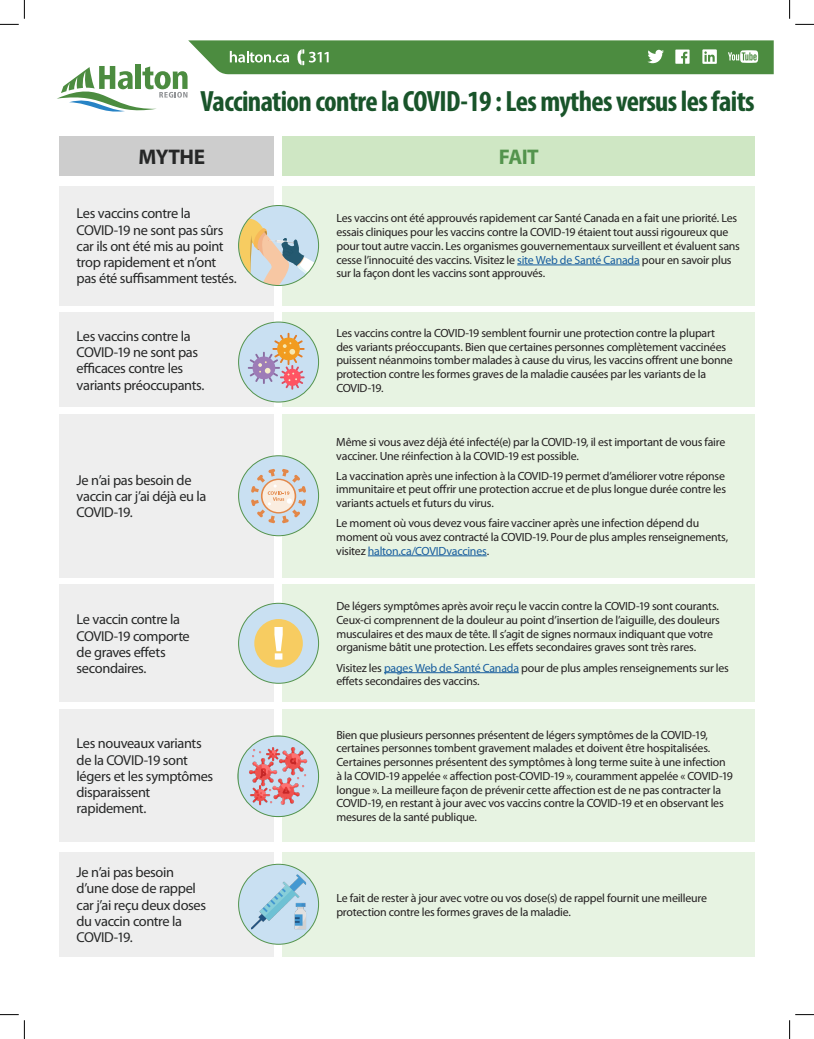
<style>
.page{position:relative;width:814px;height:1039px;background:#fff}
.page>*{position:absolute;margin:0;border:0;box-sizing:border-box;transform-origin:0 0}
.t1{font:29.38px "Myriad Variable Concept";letter-spacing:-.02em;color:#19542a}
.body{font:700 21.25px "Myriad Pro";letter-spacing:-.025em;color:#262727}
.body-2{font:700 21.25px "Myriad Pro";color:#54944d}
.body-3{font:14.38px/16.2px "Myriad Pro";letter-spacing:-.025em;color:#262727}
.body-4{font:11.88px/13.8px "Myriad Pro";letter-spacing:-.02em;color:#231f20}
.s1{color:#175d9e}
</style>
<div class="page">
<div style="left:59px;top:709px;width:215px;height:133px;background:#eee"></div>
<div style="left:283px;top:709px;width:472px;height:133px;background:#e7f3e2"></div>
<div style="left:59px;top:584px;width:215px;height:118px;background:#eee"></div>
<div style="left:283px;top:584px;width:472px;height:118px;background:#e7f3e2"></div>
<div style="left:59px;top:313px;width:215px;height:94px;background:#eee"></div>
<div style="left:283px;top:313px;width:472px;height:94px;background:#e7f3e2"></div>
<div style="left:283px;top:137px;width:472px;height:39px;background:#cfe7c4"></div>
<div style="left:59px;top:186px;width:215px;height:119px;background:#eee"></div>
<svg style="left:57px;top:40px;width:716px;height:72px"></svg>
<div style="left:283px;top:186px;width:472px;height:119px;background:#e7f3e2"></div>
<div style="left:59px;top:137px;width:215px;height:39px;background:#cdcdcd"></div>
<hr style="left:517px;top:265px;width:122px;height:1px;background:#175d9e">
<hr style="left:384px;top:672px;width:135px;height:1px;background:#175d9e">
<svg style="left:239px;top:206px;width:79px;height:79px"></svg>
<div style="left:238px;top:205px;width:81px;height:81px;border:1px solid #54944d;border-radius:50%"></div>
<div style="left:238px;top:736px;width:80px;height:80px;background:#c9e0f2;border-radius:40px"></div>
<img style="left:247px;top:744px;width:63px;height:64px">
<div style="left:237px;top:735px;width:82px;height:82px;border:1px solid #54944d;border-radius:50%"></div>
<div style="left:59px;top:414px;width:215px;height:163px;background:#eee"></div>
<div style="left:283px;top:414px;width:472px;height:163px;background:#e7f3e2"></div>
<div style="left:239px;top:456px;width:79px;height:80px;background:#c9e0f2;border-radius:50%"></div>
<div style="left:238px;top:455px;width:81px;height:81px;border:1px solid #54944d;border-radius:50%"></div>
<svg style="left:251px;top:469px;width:55px;height:54px"></svg>
<hr style="left:368px;top:555px;width:119px;height:1px;background:#175d9e">
<div style="left:239px;top:322px;width:79px;height:80px;background:#c9e0f2;border-radius:50%"></div>
<div style="left:238px;top:321px;width:81px;height:81px;border:1px solid #54944d;border-radius:50%"></div>
<svg style="left:248px;top:333px;width:57px;height:57px"></svg>
<div style="left:59px;top:852px;width:215px;height:104px;background:#eee"></div>
<div style="left:283px;top:852px;width:472px;height:104px;background:#e7f3e2"></div>
<div style="left:239px;top:864px;width:79px;height:80px;background:#c9e0f2;border-radius:50%"></div>
<img style="left:251px;top:874px;width:55px;height:55px">
<div style="left:238px;top:864px;width:81px;height:81px;border:1px solid #54944d;border-radius:50%"></div>
<div style="left:239px;top:603px;width:79px;height:80px;background:#c9e0f2;border-radius:50%"></div>
<div style="left:238px;top:603px;width:81px;height:81px;border:1px solid #54944d;border-radius:50%"></div>
<div style="left:254px;top:619px;width:49px;height:48px;background:#f7cc61;border-radius:50%"></div>
<svg style="left:274px;top:627px;width:9px;height:32px"></svg>
<svg style="left:0;top:0;width:25px;height:25px"></svg>
<svg style="left:0;top:1014px;width:25px;height:25px"></svg>
<svg style="left:789px;top:0;width:25px;height:25px"></svg>
<svg style="left:789px;top:1014px;width:25px;height:25px"></svg>
<p class="t1" style="left:200px;top:84px;width:556px">Vaccination contre la COVID-19 : Les mythes versus les faits</p>
<p class="body" style="left:138px;top:143px;width:68px">MYTHE</p>
<p class="body-2" style="left:499px;top:143px;width:42px">FAIT</p>
<p class="body-3" style="left:77px;top:205px;width:162px">Les vaccins contre la<br>COVID-19 ne sont pas sûrs car ils ont été mis au point trop rapidement et n’ont pas été suffisamment testés.</p>
<p class="body-3" style="left:77px;top:328px;width:129px">Les vaccins contre la<br>COVID-19 ne sont pas efficaces contre les variants préoccupants.</p>
<p class="body-3" style="left:77px;top:472px;width:131px">Je n’ai pas besoin de vaccin car j’ai déjà eu la<br>COVID-19.</p>
<p class="body-3" style="left:77px;top:611px;width:115px">Le vaccin contre la<br>COVID-19 comporte de graves effets secondaires.</p>
<p class="body-3" style="left:77px;top:735px;width:138px">Les nouveaux variants de la COVID-19 sont légers et les symptômes disparaissent rapidement.</p>
<p class="body-3" style="left:77px;top:864px;width:131px">Je n’ai pas besoin d’une dose de rappel car j’ai reçu deux doses du vaccin contre la<br>COVID-19.</p>
<p class="body-4" style="left:336px;top:211px;width:405px">Les vaccins ont été approuvés rapidement car Santé Canada en a fait une priorité. Les essais cliniques pour les vaccins contre la COVID-19 étaient tout aussi rigoureux que pour tout autre vaccin. Les organismes gouvernementaux surveillent et évaluent sans cesse l’innocuité des vaccins. Visitez le <span class="s1">site Web de Santé Canada</span> pour en savoir plus sur la façon dont les vaccins sont approuvés.</p>
<p class="body-4" style="left:336px;top:326px;width:398px">Les vaccins contre la COVID-19 semblent fournir une protection contre la plupart des variants préoccupants. Bien que certaines personnes complètement vaccinées puissent néanmoins tomber malades à cause du virus, les vaccins offrent une bonne protection contre les formes graves de la maladie causées par les variants de la COVID-19.</p>
<p class="body-4" style="left:336px;top:435px;width:390px">Même si vous avez déjà été infecté(e) par la COVID-19, il est important de vous faire vacciner. Une réinfection à la COVID-19 est possible.</p>
<p class="body-4" style="left:336px;top:468px;width:391px;text-align:justify">La vaccination après une infection à la COVID-19 permet d’améliorer votre réponse immunitaire et peut offrir une protection accrue et de plus longue durée contre les variants actuels et futurs du virus.</p>
<p class="body-4" style="left:336px;top:516px;width:393px">Le moment où vous devez vous faire vacciner après une infection dépend du moment où vous avez contracté la COVID-19. Pour de plus amples renseignements, visitez <span class="s1">halton.ca/COVIDvaccines</span>.</p>
<p class="body-4" style="left:336px;top:599px;width:385px">De légers symptômes après avoir reçu le vaccin contre la COVID-19 sont courants.<br>Ceux-ci comprennent de la douleur au point d’insertion de l’aiguille, des douleurs musculaires et des maux de tête. Il s’agit de signes normaux indiquant que votre organisme bâtit une protection. Les effets secondaires graves sont très rares.</p>
<p class="body-4" style="left:336px;top:660px;width:394px">Visitez les <span class="s1">pages Web de Santé Canada</span> pour de plus amples renseignements sur les effets secondaires des vaccins.</p>
<p class="body-4" style="left:336px;top:727px;width:398px">Bien que plusieurs personnes présentent de légers symptômes de la COVID-19, certaines personnes tombent gravement malades et doivent être hospitalisées.<br>Certaines personnes présentent des symptômes à long terme suite à une infection à la COVID-19 appelée « affection post-COVID-19 », couramment appelée « COVID-19 longue ». La meilleure façon de prévenir cette affection est de ne pas contracter la COVID-19, en restant à jour avec vos vaccins contre la COVID-19 et en observant les mesures de la santé publique.</p>
<p class="body-4" style="left:336px;top:891px;width:372px">Le fait de rester à jour avec votre ou vos dose(s) de rappel fournit une meilleure protection contre les formes graves de la maladie.</p>
</div>
